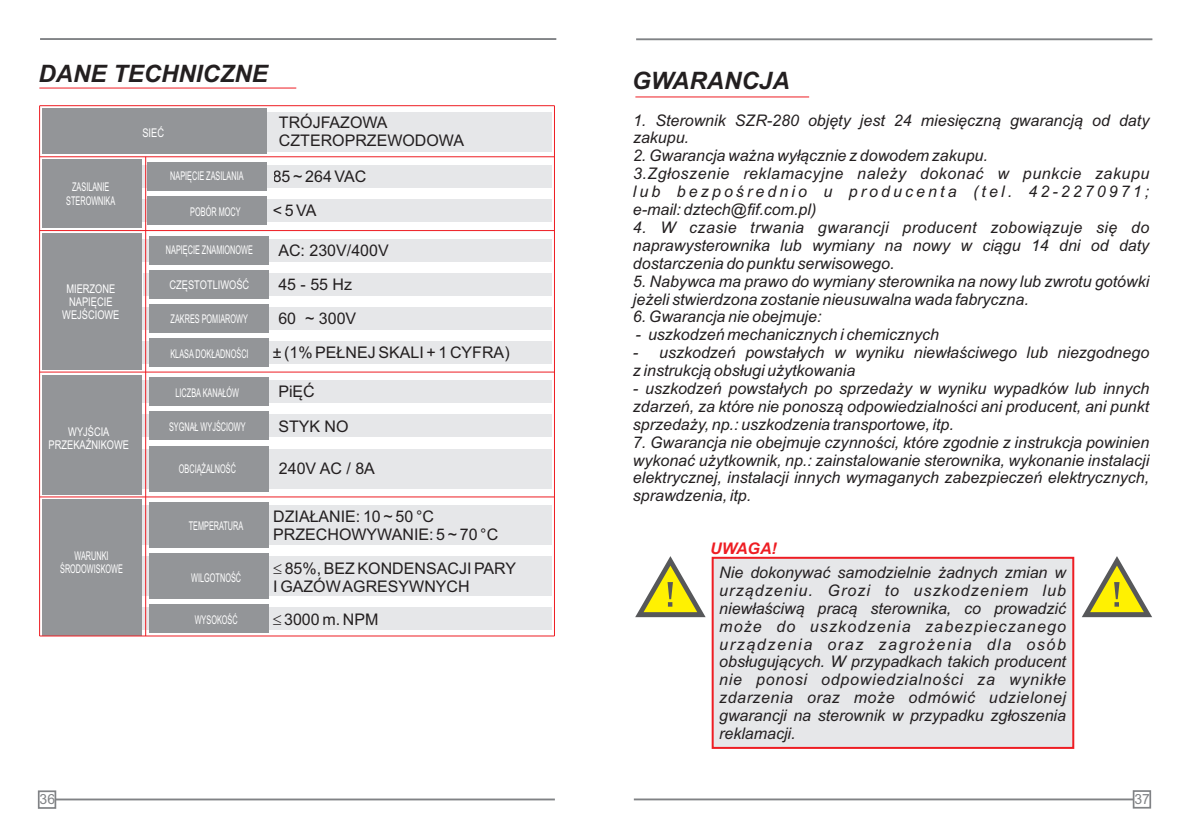
<style>
.page{position:relative;width:1191px;height:840px;background:#fff}
.page>*{position:absolute;margin:0;border:0;box-sizing:border-box;transform-origin:0 0}
.t1{font:italic 700 24px "Arial";color:#231f20}
.t2{font:italic 16px/17.8px "Arial";color:#231f20;text-align:justify}
.t3{font:16px/34px "Arial";color:#231f20}
.t4{font:italic 16px/17.8px "Arial";letter-spacing:.035em;color:#231f20}
.t5{font:italic 700 16px "Arial";color:#ee1d23}
.t6{font:14px "Arial";color:#808285}
.t7{font:12px/13px "Arial";color:#fff;text-align:center;scale:.61 1}
.t8{font:12px/13px "Arial";color:#fff;text-align:center;scale:.77 1}
</style>
<div class="page">
<hr style="left:39px;top:798px;width:516px;height:2px;background:#808285">
<hr style="left:634px;top:798px;width:516px;height:1px;background:#808285">
<svg style="left:1131px;top:790px;width:21px;height:19px"></svg>
<svg style="left:37px;top:790px;width:20px;height:19px"></svg>
<hr style="left:40px;top:38px;width:516px;height:2px;background:#808285">
<hr style="left:636px;top:38px;width:516px;height:2px;background:#808285">
<div style="left:711px;top:556px;width:364px;height:193px;background:#e6e7e9"></div>
<svg style="left:636px;top:556px;width:69px;height:60px"></svg>
<svg style="left:1082px;top:556px;width:70px;height:60px"></svg>
<hr style="left:635px;top:96px;width:174px;height:1px;background:#ee1d23">
<hr style="left:39px;top:87px;width:257px;height:1px;background:#ee1d23">
<svg style="left:142px;top:199px;width:130px;height:23px"></svg>
<div style="left:147px;top:196px;width:119px;height:29px;background:#939598"></div>
<div style="left:272px;top:165px;width:279px;height:23px;background:#e6e7e9"></div>
<div style="left:272px;top:199px;width:279px;height:23px;background:#e6e7e9"></div>
<svg style="left:143px;top:273px;width:129px;height:22px"></svg>
<svg style="left:142px;top:307px;width:130px;height:23px"></svg>
<svg style="left:142px;top:341px;width:130px;height:23px"></svg>
<svg style="left:142px;top:239px;width:130px;height:22px"></svg>
<svg style="left:266px;top:112px;width:6px;height:39px"></svg>
<div style="left:42px;top:108px;width:224px;height:46px;background:#939598"></div>
<div style="left:150px;top:270px;width:119px;height:28px;background:#939598"></div>
<div style="left:150px;top:236px;width:119px;height:28px;background:#939598"></div>
<div style="left:150px;top:338px;width:119px;height:28px;background:#939598"></div>
<div style="left:150px;top:304px;width:119px;height:28px;background:#939598"></div>
<div style="left:272px;top:112px;width:279px;height:39px;background:#e6e7e9"></div>
<div style="left:272px;top:273px;width:279px;height:22px;background:#e6e7e9"></div>
<div style="left:272px;top:239px;width:279px;height:22px;background:#e6e7e9"></div>
<div style="left:272px;top:341px;width:279px;height:23px;background:#e6e7e9"></div>
<div style="left:272px;top:307px;width:279px;height:23px;background:#e6e7e9"></div>
<div style="left:42px;top:233px;width:100px;height:136px;background:#939598"></div>
<div style="left:42px;top:159px;width:100px;height:68px;background:#939598"></div>
<svg style="left:142px;top:165px;width:130px;height:23px"></svg>
<div style="left:147px;top:162px;width:119px;height:29px;background:#939598"></div>
<svg style="left:142px;top:380px;width:130px;height:23px"></svg>
<svg style="left:142px;top:414px;width:130px;height:23px"></svg>
<svg style="left:142px;top:448px;width:130px;height:40px"></svg>
<div style="left:150px;top:377px;width:119px;height:29px;background:#939598"></div>
<div style="left:150px;top:411px;width:119px;height:29px;background:#939598"></div>
<div style="left:150px;top:445px;width:119px;height:46px;background:#939598"></div>
<div style="left:42px;top:374px;width:100px;height:120px;background:#939598"></div>
<div style="left:272px;top:380px;width:279px;height:23px;background:#e6e7e9"></div>
<div style="left:272px;top:414px;width:279px;height:23px;background:#e6e7e9"></div>
<div style="left:272px;top:448px;width:279px;height:40px;background:#e6e7e9"></div>
<svg style="left:142px;top:607px;width:130px;height:23px"></svg>
<svg style="left:142px;top:556px;width:130px;height:40px"></svg>
<svg style="left:142px;top:505px;width:130px;height:40px"></svg>
<div style="left:150px;top:604px;width:119px;height:28px;background:#939598"></div>
<div style="left:150px;top:553px;width:119px;height:45px;background:#939598"></div>
<div style="left:150px;top:502px;width:119px;height:45px;background:#939598"></div>
<div style="left:272px;top:607px;width:279px;height:23px;background:#e6e7e9"></div>
<div style="left:272px;top:556px;width:279px;height:40px;background:#e6e7e9"></div>
<div style="left:272px;top:505px;width:279px;height:40px;background:#e6e7e9"></div>
<div style="left:42px;top:499px;width:100px;height:136px;background:#939598"></div>
<hr style="left:40px;top:105px;width:514px;height:1px;background:#ee1d23">
<hr style="left:40px;top:156px;width:514px;height:1px;background:#ee1d23">
<hr style="left:40px;top:230px;width:514px;height:1px;background:#ee1d23">
<hr style="left:40px;top:371px;width:514px;height:1px;background:#ee1d23">
<hr style="left:40px;top:496px;width:514px;height:1px;background:#ee1d23">
<hr style="left:40px;top:635px;width:514px;height:1px;background:#ee1d23">
<hr style="left:39px;top:106px;width:1px;height:529px;background:#ee1d23">
<hr style="left:145px;top:157px;width:1px;height:478px;background:#ee1d23">
<hr style="left:554px;top:106px;width:1px;height:529px;background:#ee1d23">
<h1 class="t1" style="left:38px;top:64px;width:231px">DANE TECHNICZNE</h1>
<p class="t8" style="left:142px;top:127px;width:30px">SIEĆ</p>
<p class="t3" style="left:279px;top:115px;width:187px;line-height:17.8px">TRÓJFAZOWA<br>CZTEROPRZEWODOWA</p>
<p class="t7" style="left:66px;top:182px;width:82px">ZASILANIE<br>STEROWNIKA</p>
<p class="t8" style="left:62px;top:283px;width:76px">MIERZONE<br>NAPIĘCIE<br>WEJŚCIOWE</p>
<p class="t8" style="left:49px;top:425px;width:106px">WYJŚCIA<br>PRZEKAŹNIKOWE</p>
<p class="t7" style="left:60px;top:550px;width:104px">WARUNKI<br>ŚRODOWISKOWE</p>
<p class="t7" style="left:170px;top:170px;width:122px">NAPIĘCIE ZASILANIA</p>
<p class="t7" style="left:190px;top:206px;width:84px">POBÓR MOCY</p>
<p class="t3" style="left:273px;top:161px;width:95px">85 ~ 264 VAC &lt; 5 VA</p>
<p class="t7" style="left:166px;top:244px;width:144px">NAPIĘCIE ZNAMIONOWE</p>
<p class="t3" style="left:278px;top:235px;width:112px">AC: 230V/400V</p>
<p class="t8" style="left:169px;top:279px;width:105px">CZĘSTOTLIWOŚĆ</p>
<p class="t3" style="left:278px;top:269px;width:75px">45 - 55 Hz</p>
<p class="t7" style="left:171px;top:313px;width:128px">ZAKRES POMIAROWY</p>
<p class="t3" style="left:278px;top:303px;width:79px">60 ~ 300V</p>
<p class="t7" style="left:170px;top:348px;width:130px">KLASA DOKŁADNOŚCI</p>
<p class="t3" style="left:273px;top:337px;width:238px">± (1% PEŁNEJ SKALI + 1 CYFRA)</p>
<p class="t7" style="left:175px;top:387px;width:106px">LICZBA KANAŁÓW</p>
<p class="t7" style="left:169px;top:421px;width:127px">SYGNAŁ WYJŚCIOWY</p>
<p class="t7" style="left:179px;top:463px;width:95px">OBCIĄŻALNOŚĆ</p>
<p class="t3" style="left:278px;top:376px;width:72px">PiĘĆ<br>STYK NO</p>
<p class="t3" style="left:279px;top:452px;width:98px">240V AC / 8A</p>
<p class="t7" style="left:189px;top:519px;width:91px">TEMPERATURA</p>
<p class="t3" style="left:273px;top:508px;width:226px;line-height:17.8px">DZIAŁANIE: 10 ~ 50 °C<br>PRZECHOWYWANIE: 5 ~ 70 °C</p>
<p class="t7" style="left:191px;top:571px;width:83px">WILGOTNOŚĆ</p>
<p class="t3" style="left:273px;top:560px;width:244px;line-height:18px;text-indent:11px">85%, BEZ KONDENSACJI PARY<br>I GAZÓW AGRESYWNYCH</p>
<p class="t7" style="left:195px;top:614px;width:72px">WYSOKOŚĆ</p>
<p class="t3" style="left:284px;top:603px;width:96px">3000 m. NPM</p>
<h1 class="t1" style="left:632px;top:71px;width:159px">GWARANCJA</h1>
<p class="t2" style="left:633px;top:112px;width:518px">1. Sterownik SZR-280 objęty jest 24 miesięczną gwarancją od daty zakupu.</p>
<p class="t4" style="left:633px;top:148px;width:518px">2. Gwarancja ważna wyłącznie z dowodem zakupu.<br>3.Zgłoszenie reklamacyjne należy dokonać w punkcie zakupu lub bezpośrednio u producenta (tel. 42-2270971; e-mail: dztech@fif.com.pl)</p>
<p class="t2" style="left:633px;top:220px;width:518px">4. W czasie trwania gwarancji producent zobowiązuje się do naprawysterownika lub wymiany na nowy w ciągu 14 dni od daty dostarczenia do punktu serwisowego.</p>
<p class="t2" style="left:633px;top:273px;width:518px">5. Nabywca ma prawo do wymiany sterownika na nowy lub zwrotu gotówki jeżeli stwierdzona zostanie nieusuwalna wada fabryczna.</p>
<p class="t2" style="left:633px;top:309px;width:190px">6. Gwarancja nie obejmuje:</p>
<p class="t2" style="left:635px;top:327px;width:305px">- uszkodzeń mechanicznych i chemicznych</p>
<p class="t2" style="left:633px;top:345px;width:518px">- uszkodzeń powstałych w wyniku niewłaściwego lub niezgodnego z instrukcją obsługi użytkowania</p>
<p class="t2" style="left:633px;top:380px;width:518px">- uszkodzeń powstałych po sprzedaży w wyniku wypadków lub innych zdarzeń, za które nie ponoszą odpowiedzialności ani producent, ani punkt sprzedaży, np.: uszkodzenia transportowe, itp.</p>
<p class="t2" style="left:633px;top:434px;width:518px">7. Gwarancja nie obejmuje czynności, które zgodnie z instrukcja powinien wykonać użytkownik, np.: zainstalowanie sterownika, wykonanie instalacji elektrycznej, instalacji innych wymaganych zabezpieczeń elektrycznych, sprawdzenia, itp.</p>
<p class="t5" style="left:710px;top:541px;width:68px">UWAGA!</p>
<p class="t2" style="left:719px;top:564px;width:348px">Nie dokonywać samodzielnie żadnych zmian w urządzeniu. Grozi to uszkodzeniem lub niewłaściwą pracą sterownika, co prowadzić może do uszkodzenia zabezpieczanego urządzenia oraz zagrożenia dla osób obsługujących. W przypadkach takich producent nie ponosi odpowiedzialności za wynikłe zdarzenia oraz może odmówić udzielonej gwarancji na sterownik w przypadku zgłoszenia reklamacji.</p>
<p class="t6" style="left:40px;top:793px;width:17px">36</p>
<p class="t6" style="left:1134px;top:793px;width:17px">37</p>
</div>
